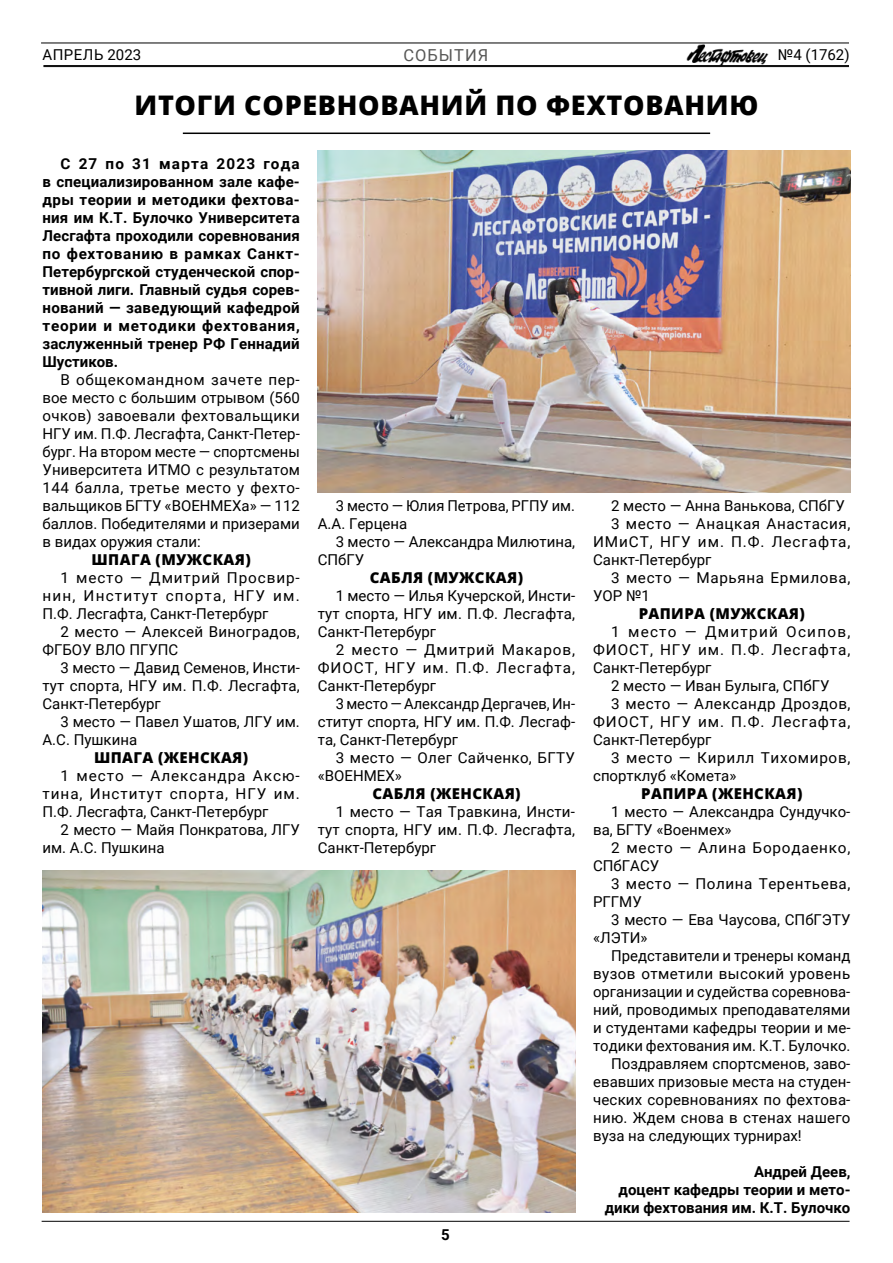
<style>
.page{position:relative;width:893px;height:1263px;background:#fff}
.page>*{position:absolute;margin:0;border:0;box-sizing:border-box;transform-origin:0 0}
.t1{font:800 27px "Open Sans";letter-spacing:.025em;color:#000}
.t2{font:16.5px "Roboto";letter-spacing:.06em;color:#575756}
.t3{font:15px/18px "Roboto";color:#000;text-align:justify}
.t4{font:700 15px/18px "Roboto";color:#000;text-align:justify}
.t5{font:800 15px "Open Sans";letter-spacing:.025em;color:#000}
.t6{font:15px/18px "Roboto";letter-spacing:.02em;color:#000}
.t7{font:15px "Roboto";letter-spacing:.06em;color:#000}
.t8{font:15px "Roboto";letter-spacing:.04em;color:#000}
.t9{font:15px/18px "Roboto";letter-spacing:.035em;color:#000}
.t10{font:15px/18px "Roboto";letter-spacing:.05em;color:#000}
.t11{font:15px "Roboto";letter-spacing:.025em;color:#000}
.t12{font:15px "Roboto";letter-spacing:.03em;color:#000}
.t13{font:15px "Roboto";letter-spacing:.045em;color:#000}
</style>
<div class="page">
<hr style="left:183px;top:133px;width:527px;height:1px;background:#000">
<hr style="left:43px;top:65px;width:806px;height:1px;background:#000">
<hr style="left:43px;top:66px;width:806px;height:1px;background:#000">
<hr style="left:41px;top:43px;width:808px;height:1px;background:#000">
<img style="left:687px;top:44px;width:81px;height:21px">
<hr style="left:42px;top:1221px;width:807px;height:1px;background:#000">
<img style="left:318px;top:151px;width:532px;height:342px">
<img style="left:43px;top:871px;width:532px;height:342px">
<p class="t9" style="left:42px;top:45px;width:100px">АПРЕЛЬ 2023</p>
<p class="t3" style="left:778px;top:45px;width:73px">№4 (1762)</p>
<p class="t2" style="left:403px;top:43px;width:86px">СОБЫТИЯ</p>
<h1 class="t1" style="left:135px;top:84px;width:625px">ИТОГИ СОРЕВНОВАНИЙ ПО ФЕХТОВАНИЮ</h1>
<p class="t4" style="left:43px;top:154px;width:259px;text-indent:18px">С 27 по 31 марта 2023 года в специализированном зале кафе&shy;дры теории и методики фехтова&shy;ния им К.Т. Булочко Университета Лесгафта проходили соревнования по фехтованию в рамках Санкт-Петербургской студенческой спор&shy;тивной лиги. Главный судья сорев&shy;нований — заведующий кафедрой теории и методики фехтования, заслуженный тренер РФ Геннадий Шустиков.</p>
<p class="t3" style="left:43px;top:370px;width:259px;text-indent:18px">В общекомандном зачете пер&shy;вое место с большим отрывом (560 очков) завоевали фехтовальщики НГУ им. П.Ф. Лесгафта, Санкт-Петер&shy;бург. На втором месте — спортсмены Университета ИТМО с результатом 144 балла, третье место у фехто&shy;вальщиков БГТУ «ВОЕНМЕХа» — 112 баллов. Победителями и призерами в видах оружия стали:</p>
<p class="t5" style="left:92px;top:548px;width:161px">ШПАГА (МУЖСКАЯ)</p>
<p class="t3" style="left:43px;top:568px;width:259px;text-indent:18px">1 место — Дмитрий Просвир&shy;нин, Институт спорта, НГУ им.<br>П.Ф. Лесгафта, Санкт-Петербург</p>
<p class="t6" style="left:43px;top:622px;width:259px;text-indent:18px">2 место — Алексей Виноградов,<br>ФГБОУ ВЛО ПГУПС</p>
<p class="t3" style="left:43px;top:658px;width:259px;text-indent:18px">3 место — Давид Семенов, Инсти&shy;тут спорта, НГУ им. П.Ф. Лесгафта, Санкт-Петербург</p>
<p class="t3" style="left:43px;top:712px;width:259px;text-indent:18px">3 место — Павел Ушатов, ЛГУ им.<br>А.С. Пушкина</p>
<p class="t5" style="left:94px;top:746px;width:156px">ШПАГА (ЖЕНСКАЯ)</p>
<p class="t3" style="left:43px;top:766px;width:259px;text-indent:18px">1 место — Александра Аксю&shy;тина, Институт спорта, НГУ им.<br>П.Ф. Лесгафта, Санкт-Петербург</p>
<p class="t3" style="left:43px;top:820px;width:259px;text-indent:18px">2 место — Майя Понкратова, ЛГУ им. А.С. Пушкина</p>
<p class="t3" style="left:318px;top:496px;width:259px;text-indent:18px">3 место — Юлия Петрова, РГПУ им.<br>А.А. Герцена</p>
<p class="t3" style="left:318px;top:532px;width:259px;text-indent:18px">3 место — Александра Милютина,<br>СПбГУ</p>
<p class="t5" style="left:370px;top:566px;width:155px">САБЛЯ (МУЖСКАЯ)</p>
<p class="t3" style="left:318px;top:586px;width:259px;text-indent:18px">1 место — Илья Кучерской, Инсти&shy;тут спорта, НГУ им. П.Ф. Лесгафта, Санкт-Петербург</p>
<p class="t3" style="left:318px;top:640px;width:259px;text-indent:18px">2 место — Дмитрий Макаров, ФИОСТ, НГУ им. П.Ф. Лесгафта, Санкт-Петербург</p>
<p class="t3" style="left:318px;top:694px;width:259px;text-indent:18px">3 место — Александр Дергачев, Ин&shy;ститут спорта, НГУ им. П.Ф. Лесгаф&shy;та, Санкт-Петербург</p>
<p class="t6" style="left:318px;top:748px;width:259px;text-indent:18px">3 место — Олег Сайченко, БГТУ «ВОЕНМЕХ»</p>
<p class="t5" style="left:372px;top:782px;width:150px">САБЛЯ (ЖЕНСКАЯ)</p>
<p class="t3" style="left:318px;top:802px;width:259px;text-indent:18px">1 место — Тая Травкина, Инсти&shy;тут спорта, НГУ им. П.Ф. Лесгафта, Санкт-Петербург</p>
<p class="t4" style="left:441px;top:1225px;width:10px">5</p>
<p class="t3" style="left:611px;top:496px;width:235px">2 место — Анна Ванькова, СПбГУ</p>
<p class="t8" style="left:611px;top:513px;width:241px">3 место — Анацкая Анастасия,</p>
<p class="t7" style="left:593px;top:531px;width:259px">ИМиСТ, НГУ им. П.Ф. Лесгафта,</p>
<p class="t3" style="left:593px;top:550px;width:120px">Санкт-Петербург</p>
<p class="t8" style="left:611px;top:567px;width:241px">3 место — Марьяна Ермилова,</p>
<p class="t3" style="left:593px;top:586px;width:58px">УОР №1</p>
<p class="t5" style="left:639px;top:602px;width:168px">РАПИРА (МУЖСКАЯ)</p>
<p class="t3" style="left:593px;top:622px;width:259px;text-indent:18px">1 место — Дмитрий Осипов, ФИОСТ, НГУ им. П.Ф. Лесгафта, Санкт-Петербург</p>
<p class="t3" style="left:611px;top:676px;width:220px">2 место — Иван Булыга, СПбГУ</p>
<p class="t12" style="left:611px;top:693px;width:241px">3 место — Александр Дроздов,</p>
<p class="t7" style="left:593px;top:711px;width:259px">ФИОСТ, НГУ им. П.Ф. Лесгафта,</p>
<p class="t3" style="left:593px;top:730px;width:120px">Санкт-Петербург</p>
<p class="t13" style="left:611px;top:747px;width:241px">3 место — Кирилл Тихомиров,</p>
<p class="t3" style="left:593px;top:766px;width:145px">спортклуб «Комета»</p>
<p class="t5" style="left:641px;top:782px;width:163px">РАПИРА (ЖЕНСКАЯ)</p>
<p class="t3" style="left:593px;top:802px;width:259px;text-indent:18px">1 место — Александра Сундучко&shy;ва, БГТУ «Военмех»</p>
<p class="t10" style="left:593px;top:838px;width:259px;text-indent:18px">2 место — Алина Бородаенко,<br>СПбГАСУ</p>
<p class="t9" style="left:593px;top:874px;width:259px;text-indent:18px">3 место — Полина Терентьева,<br>РГГМУ</p>
<p class="t3" style="left:593px;top:910px;width:259px;text-indent:18px">3 место — Ева Чаусова, СПбГЭТУ «ЛЭТИ»</p>
<p class="t3" style="left:611px;top:946px;width:241px">Представители и тренеры команд</p>
<p class="t11" style="left:593px;top:963px;width:259px">вузов отметили высокий уровень</p>
<p class="t3" style="left:593px;top:982px;width:259px">организации и судейства соревнова-</p>
<p class="t3" style="left:593px;top:1000px;width:259px">ний, проводимых преподавателями</p>
<p class="t3" style="left:593px;top:1018px;width:259px">и студентами кафедры теории и ме-</p>
<p class="t3" style="left:593px;top:1036px;width:259px">тодики фехтования им. К.Т. Булочко.</p>
<p class="t3" style="left:611px;top:1054px;width:241px">Поздравляем спортсменов, заво-</p>
<p class="t3" style="left:593px;top:1072px;width:259px">евавших призовые места на студен-</p>
<p class="t3" style="left:593px;top:1090px;width:259px">ческих соревнованиях по фехтова-</p>
<p class="t3" style="left:593px;top:1108px;width:259px">нию. Ждем снова в стенах нашего</p>
<p class="t3" style="left:593px;top:1126px;width:210px">вуза на следующих турнирах!</p>
<p class="t4" style="left:605px;top:1162px;width:247px;text-align:right">Андрей Деев,<br>доцент кафедры теории и мето&shy;дики фехтования им. К.Т. Булочко</p>
</div>
